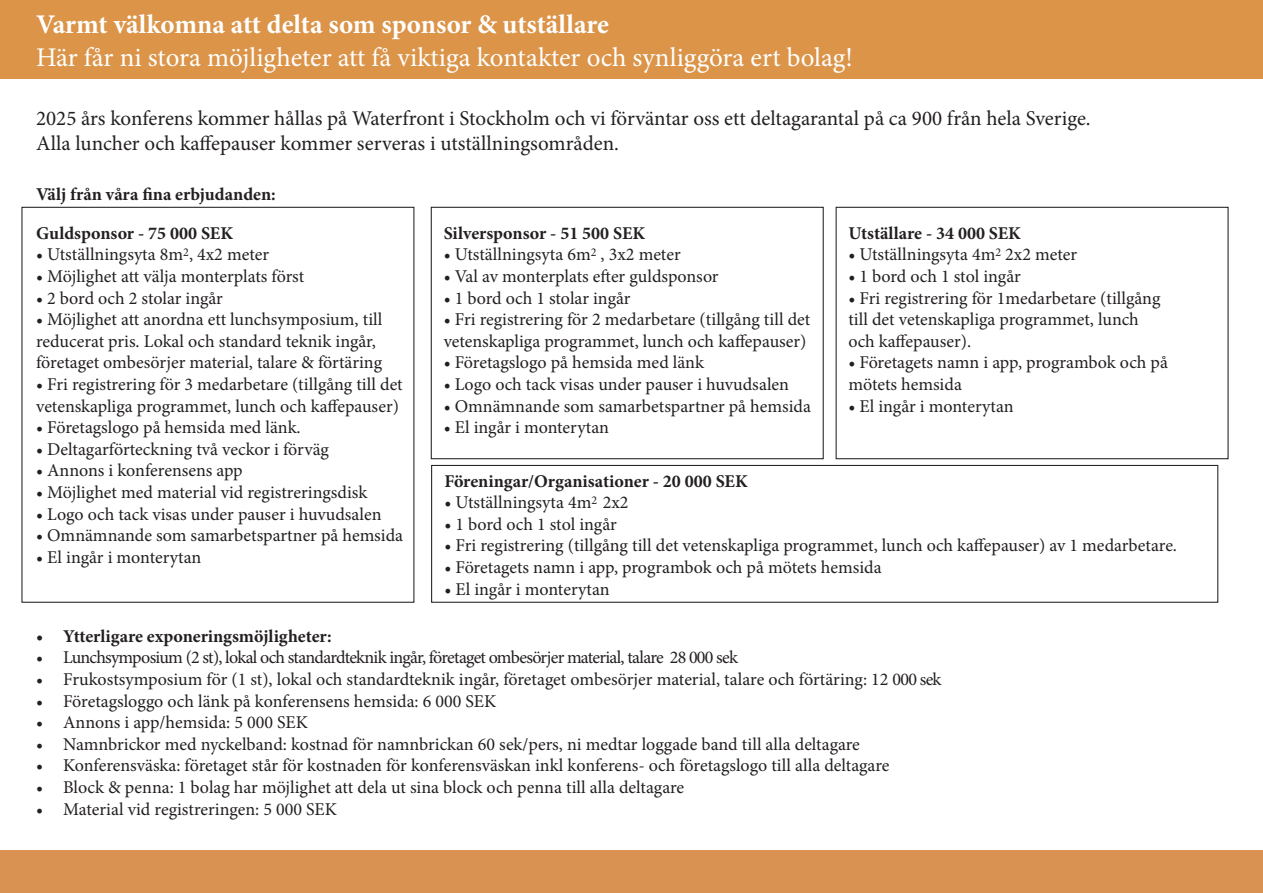
<style>
.page{position:relative;width:1263px;height:893px;background:#fff}
.page>*{position:absolute;margin:0;border:0;box-sizing:border-box;transform-origin:0 0}
.t1{font:27px "Minion Pro";color:#fff}
.t2{font:700 27px "Minion Pro";color:#fff}
.t3{font:21px "Minion Pro";color:#231f20}
.t4{font:18px/21.6px "Minion Pro";color:#231f20}
.t5{font:700 18px "Minion Pro";color:#231f20}
.t6{font:18px "Minion Pro";letter-spacing:-.04em;color:#231f20}
</style>
<div class="page">
<div style="left:21px;top:207px;width:393px;height:396px;border:1px solid #231f20"></div>
<div style="left:0;top:0;width:1263px;height:79px;background:#db9448"></div>
<div style="left:0;top:850px;width:1263px;height:43px;background:#d99252"></div>
<div style="left:431px;top:207px;width:393px;height:252px;border:1px solid #231f20"></div>
<div style="left:836px;top:207px;width:392px;height:252px;border:1px solid #231f20"></div>
<div style="left:431px;top:465px;width:787px;height:138px;border:1px solid #231f20"></div>
<p class="t2" style="left:36px;top:6px;width:574px">Varmt välkomna att delta som sponsor &amp; utställare</p>
<p class="t1" style="left:36px;top:39px;width:818px">Här får ni stora möjligheter att få viktiga kontakter och synliggöra ert bolag!</p>
<p class="t3" style="left:36px;top:104px;width:1056px">2025 års konferens kommer hållas på Waterfront i Stockholm och vi förväntar oss ett deltagarantal på ca 900 från hela Sverige.</p>
<p class="t3" style="left:36px;top:129px;width:584px">Alla luncher och kaffepauser kommer serveras i utställningsområden.</p>
<p class="t5" style="left:36px;top:182px;width:241px">Välj från våra fina erbjudanden:</p>
<p class="t5" style="left:36px;top:220px;width:198px">Guldsponsor - 75 000 SEK</p>
<p class="t4" style="left:36px;top:244px;width:234px">• Utställningsyta 8m<sup>2</sup>, 4x2 meter</p>
<p class="t4" style="left:36px;top:266px;width:270px">• Möjlighet att välja monterplats först</p>
<p class="t4" style="left:36px;top:287px;width:188px">• 2 bord och 2 stolar ingår</p>
<p class="t4" style="left:36px;top:309px;width:348px">• Möjlighet att anordna ett lunchsymposium, till reducerat pris. Lokal och standard teknik ingår, företaget ombesörjer material, talare &amp; förtäring</p>
<p class="t4" style="left:36px;top:374px;width:368px">• Fri registrering för 3 medarbetare (tillgång till det vetenskapliga programmet, lunch och kaffepauser)</p>
<p class="t4" style="left:36px;top:417px;width:266px">• Företagslogo på hemsida med länk.</p>
<p class="t4" style="left:36px;top:438px;width:294px">• Deltagarförteckning två veckor i förväg</p>
<p class="t4" style="left:36px;top:460px;width:208px">• Annons i konferensens app</p>
<p class="t4" style="left:36px;top:482px;width:333px">• Möjlighet med material vid registreringsdisk</p>
<p class="t4" style="left:36px;top:503px;width:347px">• Logo och tack visas under pauser i huvudsalen</p>
<p class="t4" style="left:36px;top:525px;width:368px">• Omnämnande som samarbetspartner på hemsida</p>
<p class="t4" style="left:36px;top:546px;width:167px">• El ingår i monterytan</p>
<p class="t5" style="left:444px;top:220px;width:203px">Silversponsor - 51 500 SEK</p>
<p class="t4" style="left:444px;top:244px;width:239px">• Utställningsyta 6m<sup>2</sup> , 3x2 meter</p>
<p class="t4" style="left:444px;top:266px;width:276px">• Val av monterplats efter guldsponsor</p>
<p class="t4" style="left:444px;top:287px;width:188px">• 1 bord och 1 stolar ingår</p>
<p class="t4" style="left:444px;top:309px;width:368px">• Fri registrering för 2 medarbetare (tillgång till det vetenskapliga programmet, lunch och kaffepauser)</p>
<p class="t4" style="left:444px;top:352px;width:262px">• Företagslogo på hemsida med länk</p>
<p class="t4" style="left:444px;top:374px;width:347px">• Logo och tack visas under pauser i huvudsalen</p>
<p class="t4" style="left:444px;top:395px;width:369px">• Omnämnande som samarbetspartner på hemsida</p>
<p class="t4" style="left:444px;top:417px;width:167px">• El ingår i monterytan</p>
<p class="t5" style="left:848px;top:220px;width:174px">Utställare - 34 000 SEK</p>
<p class="t4" style="left:848px;top:244px;width:230px">• Utställningsyta 4m<sup>2</sup> 2x2 meter</p>
<p class="t4" style="left:848px;top:266px;width:174px">• 1 bord och 1 stol ingår</p>
<p class="t4" style="left:848px;top:287px;width:314px">• Fri registrering för 1medarbetare (tillgång till det vetenskapliga programmet, lunch och kaffepauser).</p>
<p class="t4" style="left:848px;top:352px;width:321px">• Företagets namn i app, programbok och på</p>
<p class="t4" style="left:848px;top:374px;width:115px">mötets hemsida</p>
<p class="t4" style="left:848px;top:395px;width:167px">• El ingår i monterytan</p>
<p class="t5" style="left:444px;top:468px;width:305px">Föreningar/Organisationer - 20 000 SEK</p>
<p class="t4" style="left:444px;top:492px;width:186px">• Utställningsyta 4m<sup>2</sup> 2x2</p>
<p class="t4" style="left:444px;top:513px;width:174px">• 1 bord och 1 stol ingår</p>
<p class="t4" style="left:444px;top:535px;width:734px">• Fri registrering (tillgång till det vetenskapliga programmet, lunch och kaffepauser) av 1 medarbetare.</p>
<p class="t4" style="left:444px;top:556px;width:439px">• Företagets namn i app, programbok och på mötets hemsida</p>
<p class="t4" style="left:444px;top:578px;width:167px">• El ingår i monterytan</p>
<p class="t5" style="left:36px;top:623px;width:297px">• Ytterligare exponeringsmöjligheter:</p>
<p class="t6" style="left:36px;top:645px;width:703px">• Lunchsymposium (2 st), lokal och standardteknik ingår, företaget ombesörjer material, talare 28 000 sek</p>
<p class="t4" style="left:36px;top:668px;width:907px">• Frukostsymposium för (1 st), lokal och standardteknik ingår, företaget ombesörjer material, talare och förtäring: 12 000 sek</p>
<p class="t4" style="left:36px;top:690px;width:462px">• Företagsloggo och länk på konferensens hemsida: 6 000 SEK</p>
<p class="t4" style="left:36px;top:712px;width:273px">• Annons i app/hemsida: 5 000 SEK</p>
<p class="t4" style="left:36px;top:733px;width:825px">• Namnbrickor med nyckelband: kostnad för namnbrickan 60 sek/pers, ni medtar loggade band till alla deltagare</p>
<p class="t4" style="left:36px;top:755px;width:855px">• Konferensväska: företaget står för kostnaden för konferensväskan inkl konferens- och företagslogo till alla deltagare</p>
<p class="t4" style="left:36px;top:776px;width:649px">• Block &amp; penna: 1 bolag har möjlighet att dela ut sina block och penna till alla deltagare</p>
<p class="t4" style="left:36px;top:798px;width:302px">• Material vid registreringen: 5 000 SEK</p>
</div>
